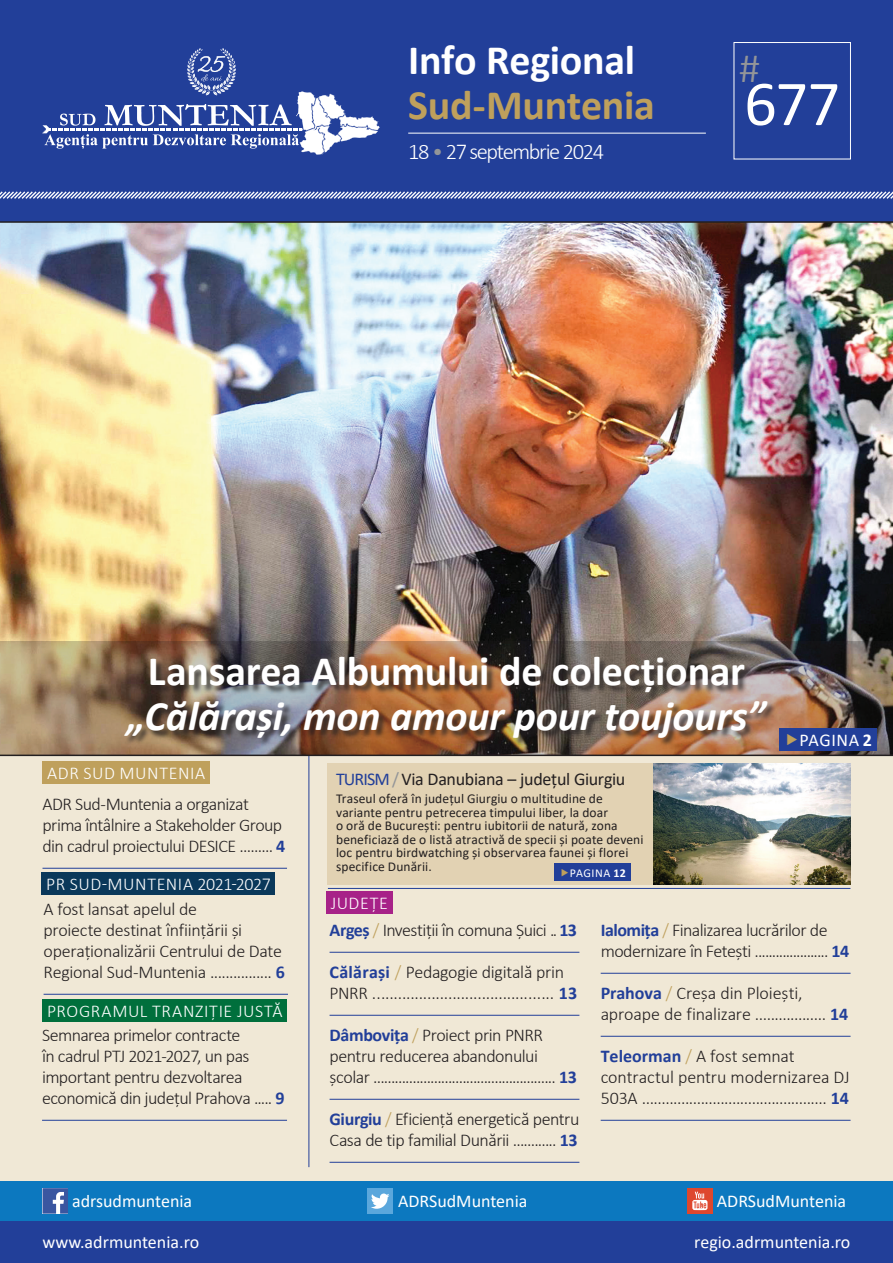
<style>
.page{position:relative;width:893px;height:1263px;background:#fff}
.page>*{position:absolute;margin:0;border:0;box-sizing:border-box;transform-origin:0 0}
.t1{font:64.5px "Calibri";color:#fff}
.t2{font:700 42px "Calibri";letter-spacing:-.005em;color:#fff}
.t3{font:italic 700 42px "Calibri";letter-spacing:-.005em;color:#fff}
.t4{font:700 42px "Calibri";letter-spacing:-.01em;color:#bfa05c}
.t5{font:300 42px "Calibri";color:#939598}
.t6{font:300 22.5px "Calibri";letter-spacing:-.06em;color:#fff}
.t7{font:300 18px/21px "Calibri";letter-spacing:-.025em;color:#231f20}
.t8{font:18px "Calibri";color:#fff}
.t9{font:300 18px "Calibri";letter-spacing:.025em;color:#fff}
.t10{font:18px "Calibri";letter-spacing:-.02em;color:#231f20}
.t11{font:13.5px/13.5px "Calibri";letter-spacing:.005em;color:#231f20}
.t12{font:12px "Calibri";letter-spacing:.05em;color:#fff}
.s1{color:#939598}
.s2{font-weight:700;color:#223f99}
.s3{color:#223f99}
.s4{font-weight:700}
.s5{color:#bfa05c}
</style>
<div class="page">
<div style="left:0;top:1220px;width:893px;height:43px;background:#223f99"></div>
<div style="left:0;top:1179px;width:893px;height:41px;background:#0c78bf"></div>
<div style="left:0;top:0;width:893px;height:222px;background:#223f99"></div>
<svg style="left:0;top:191px;width:893px;height:8px"></svg>
<svg style="left:43px;top:48px;width:336px;height:107px"></svg>
<svg style="left:43px;top:1213px;width:25px;height:1px"></svg>
<svg style="left:43px;top:1188px;width:25px;height:25px"></svg>
<div style="left:367px;top:1188px;width:26px;height:25px;background:#5ba7dc"></div>
<svg style="left:371px;top:1193px;width:18px;height:16px"></svg>
<div style="left:687px;top:1188px;width:26px;height:25px;background:#de472e"></div>
<svg style="left:692px;top:1192px;width:15px;height:18px"></svg>
<div style="left:734px;top:42px;width:117px;height:117px;border:1px solid #fff"></div>
<hr style="left:408px;top:133px;width:298px;height:1px;background:#fff">
<div style="left:0;top:756px;width:893px;height:425px;background:#f0e8d6"></div>
<hr style="left:309px;top:705px;width:1px;height:462px;background:#223f99">
<hr style="left:330px;top:952px;width:249px;height:1px;background:#223f99">
<hr style="left:330px;top:1015px;width:249px;height:1px;background:#223f99">
<hr style="left:330px;top:1099px;width:249px;height:1px;background:#223f99">
<hr style="left:330px;top:1162px;width:249px;height:1px;background:#223f99">
<hr style="left:601px;top:973px;width:250px;height:1px;background:#223f99">
<hr style="left:601px;top:1036px;width:250px;height:1px;background:#223f99">
<hr style="left:601px;top:1120px;width:250px;height:1px;background:#223f99">
<div style="left:326px;top:892px;width:67px;height:22px;background:#a72288"></div>
<hr style="left:328px;top:888px;width:522px;height:1px;background:#223f99">
<div style="left:328px;top:763px;width:325px;height:122px;background:#e2d2b3"></div>
<div style="left:554px;top:863px;width:76px;height:18px;background:#223f99"></div>
<hr style="left:42px;top:868px;width:245px;height:1px;background:#223f99">
<div style="left:43px;top:999px;width:244px;height:22px;background:#006f3c"></div>
<div style="left:43px;top:761px;width:167px;height:22px;background:#bfa05c"></div>
<hr style="left:44px;top:994px;width:244px;height:1px;background:#223f99">
<div style="left:42px;top:872px;width:233px;height:22px;background:#0a385a"></div>
<img style="left:653px;top:763px;width:197px;height:122px">
<img style="left:0;top:221px;width:893px;height:420px">
<img style="left:0;top:641px;width:893px;height:115px">
<div style="left:125px;top:657px;width:651px;height:90px;background:#231f20;opacity:.75"></div>
<div style="left:779px;top:728px;width:97px;height:22px;background:#223f99"></div>
<hr style="left:42px;top:1120px;width:245px;height:1px;background:#223f99">
<h2 class="t2" style="left:408px;top:30px;width:228px">Info Regional</h2>
<h2 class="t5" style="left:739px;top:42px;width:22px">#</h2>
<h2 class="t4" style="left:408px;top:75px;width:248px">Sud-Muntenia</h2>
<p class="t6" style="left:408px;top:138px;width:198px">18 <span class="s1">•</span> 27 septembrie 2024</p>
<h1 class="t1" style="left:744px;top:59px;width:98px">677</h1>
<h2 class="t2" style="left:148px;top:642px;width:599px">Lansarea Albumului de colecționar</h2>
<h2 class="t3" style="left:127px;top:687px;width:641px">„Călărași, mon amour pour toujours”</h2>
<p class="t9" style="left:47px;top:762px;width:160px">ADR SUD MUNTENIA</p>
<p class="t7" style="left:42px;top:793px;width:244px">ADR Sud-Muntenia a organizat prima întâlnire a Stakeholder Group din cadrul proiectului DESICE ......... <span class="s2">4</span></p>
<p class="t9" style="left:46px;top:873px;width:226px">PR SUD-MUNTENIA 2021-2027</p>
<p class="t10" style="left:336px;top:767px;width:291px"><span class="s3">TURISM</span><span class="s1">/</span> Via Danubiana – județul Giurgiu</p>
<p class="t11" style="left:336px;top:791px;width:309px">Traseul oferă în județul Giurgiu o multitudine de variante pentru petrecerea timpului liber, la doar<br>o oră de București: pentru iubitorii de natură, zona beneficiază de o listă atractivă de specii și poate deveni loc pentru birdwatching și observarea faunei și florei specifice Dunării.</p>
<p class="t12" style="left:570px;top:864px;width:58px">PAGINA <span class="s4">12</span></p>
<p class="t8" style="left:799px;top:727px;width:74px">PAGINA <span class="s4">2</span></p>
<p class="t7" style="left:44px;top:898px;width:243px">A fost lansat apelul de<br>proiecte destinat înființării și operaționalizării Centrului de Date Regional Sud-Muntenia ................ <span class="s2">6</span></p>
<p class="t9" style="left:47px;top:1000px;width:237px">PROGRAMUL TRANZIȚIE JUSTĂ</p>
<p class="t7" style="left:42px;top:1024px;width:244px">Semnarea primelor contracte<br>în cadrul PTJ 2021-2027, un pas important pentru dezvoltarea economică din județul Prahova ..... <span class="s2">9</span></p>
<p class="t9" style="left:331px;top:892px;width:59px">JUDEȚE</p>
<p class="t7" style="left:330px;top:919px;width:249px"><span class="s2">Argeș</span> <span class="s5">/</span> Investiții în comuna Șuici .. <span class="s2">13</span></p>
<p class="t7" style="left:330px;top:961px;width:249px"><span class="s2">Călărași</span> <span class="s5">/</span> Pedagogie digitală prin<br>PNRR ........................................... <span class="s2">13</span></p>
<p class="t7" style="left:330px;top:1024px;width:249px"><span class="s2">Dâmbovița</span> <span class="s5">/</span> Proiect prin PNRR pentru reducerea abandonului școlar ................................................... <span class="s2">13</span></p>
<p class="t7" style="left:330px;top:1108px;width:251px"><span class="s2">Giurgiu</span> <span class="s5">/</span> Eficiență energetică pentru<br>Casa de tip familial Dunării ............ <span class="s2">13</span></p>
<p class="t7" style="left:601px;top:919px;width:250px"><span class="s2">Ialomița</span> <span class="s5">/</span> Finalizarea lucrărilor de modernizare în Fetești ..................... <span class="s2">14</span></p>
<p class="t7" style="left:601px;top:982px;width:249px"><span class="s2">Prahova</span> <span class="s5">/</span> Creșa din Ploiești, aproape de finalizare .................. <span class="s2">14</span></p>
<p class="t7" style="left:601px;top:1045px;width:251px"><span class="s2">Teleorman</span> <span class="s5">/</span> A fost semnat contractul pentru modernizarea DJ<br>503A ............................................... <span class="s2">14</span></p>
<p class="t8" style="left:72px;top:1188px;width:122px">adrsudmuntenia</p>
<p class="t8" style="left:398px;top:1188px;width:131px">ADRSudMuntenia</p>
<p class="t8" style="left:717px;top:1188px;width:131px">ADRSudMuntenia</p>
<p class="t8" style="left:43px;top:1230px;width:158px">www.adrmuntenia.ro</p>
<p class="t8" style="left:694px;top:1230px;width:158px">regio.adrmuntenia.ro</p>
</div>
